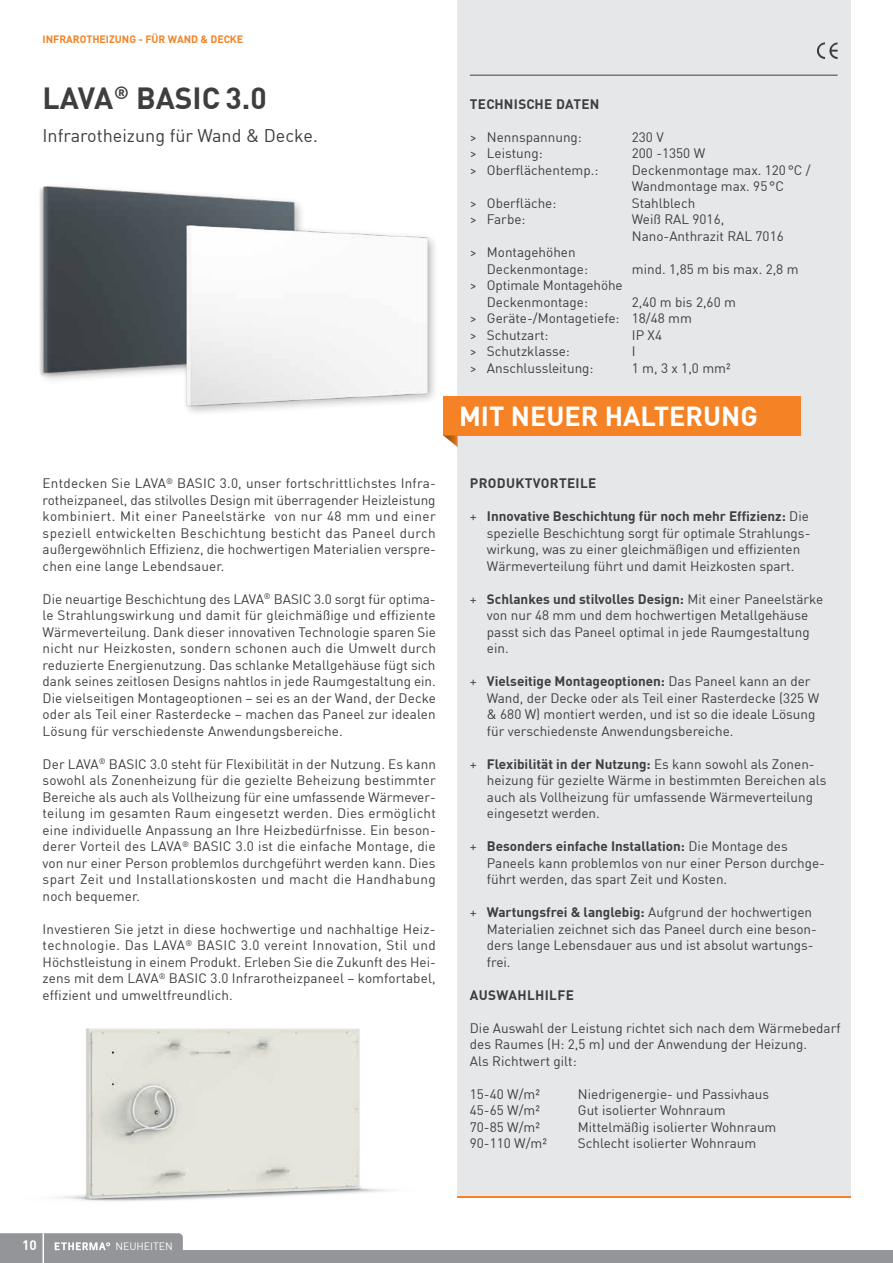
<style>
.page{position:relative;width:893px;height:1263px;background:#fff}
.page>*{position:absolute;margin:0;border:0;box-sizing:border-box;transform-origin:0 0}
.t1{font:700 30px "DIN";color:#3e3e3f}
.t2{font:700 27px "DIN";color:#fff}
.t3{font:18px "DIN";color:#3e3e3f}
.t4{font:13.5px/16.5px "DIN";color:#3e3e3f}
.t5{font:700 13.5px "DIN";letter-spacing:.025em;color:#3e3e3f}
.t6{font:700 13.5px "DIN";color:#fff}
.t7{font:700 10.5px "DIN";color:#f58224}
.t8{font:10.5px "DIN";color:#fff}
.s1{font-weight:700}
</style>
<div class="page">
<div style="left:65px;top:1250px;width:828px;height:13px;background:#939598"></div>
<svg style="left:0;top:1233px;width:183px;height:30px"></svg>
<hr style="left:43px;top:1233px;width:1px;height:30px;background:#fff">
<div style="left:457px;top:0;width:393px;height:1198px;background:#e6e7e9"></div>
<hr style="left:457px;top:1196px;width:393px;height:2px;background:#f58224">
<hr style="left:470px;top:75px;width:368px;height:1px;background:#3e3e3f">
<svg style="left:817px;top:42px;width:21px;height:17px"></svg>
<div style="left:443px;top:396px;width:357px;height:39px;background:#f58224"></div>
<img style="left:39px;top:186px;width:103px;height:194px">
<img style="left:142px;top:192px;width:364px;height:255px">
<img style="left:57px;top:1028px;width:332px;height:173px">
<p class="t7" style="left:43px;top:32px;width:202px">INFRAROTHEIZUNG - FÜR WAND &amp; DECKE</p>
<h1 class="t1" style="left:43px;top:78px;width:226px">LAVA <sup>®</sup> BASIC 3.0</h1>
<h3 class="t3" style="left:43px;top:124px;width:277px">Infrarotheizung für Wand &amp; Decke.</h3>
<p class="t4" style="left:43px;top:475px;width:395px;text-align:justify">Entdecken Sie LAVA<sup>®</sup> BASIC 3.0, unser fortschrittlichstes Infra&shy;rotheizpaneel, das stilvolles Design mit überragender Heizleistung kombiniert. Mit einer Paneelstärke von nur 48 mm und einer speziell entwickelten Beschichtung besticht das Paneel durch außergewöhnlich Effizienz, die hochwertigen Materialien verspre&shy;chen eine lange Lebendsauer.</p>
<p class="t4" style="left:43px;top:590px;width:395px;text-align:justify">Die neuartige Beschichtung des LAVA<sup>®</sup> BASIC 3.0 sorgt für optima&shy;le Strahlungswirkung und damit für gleichmäßige und effiziente Wärmeverteilung. Dank dieser innovativen Technologie sparen Sie nicht nur Heizkosten, sondern schonen auch die Umwelt durch reduzierte Energienutzung. Das schlanke Metallgehäuse fügt sich dank seines zeitlosen Designs nahtlos in jede Raumgestaltung ein.<br>Die vielseitigen Montageoptionen – sei es an der Wand, der Decke oder als Teil einer Rasterdecke – machen das Paneel zur idealen Lösung für verschiedenste Anwendungsbereiche.</p>
<p class="t4" style="left:43px;top:755px;width:395px;text-align:justify">Der LAVA<sup>®</sup> BASIC 3.0 steht für Flexibilität in der Nutzung. Es kann sowohl als Zonenheizung für die gezielte Beheizung bestimmter Bereiche als auch als Vollheizung für eine umfassende Wärmever&shy;teilung im gesamten Raum eingesetzt werden. Dies ermöglicht eine individuelle Anpassung an Ihre Heizbedürfnisse. Ein beson&shy;derer Vorteil des LAVA<sup>®</sup> BASIC 3.0 ist die einfache Montage, die von nur einer Person problemlos durchgeführt werden kann. Dies spart Zeit und Installationskosten und macht die Handhabung noch bequemer.</p>
<p class="t4" style="left:43px;top:920px;width:395px;text-align:justify">Investieren Sie jetzt in diese hochwertige und nachhaltige Heiz&shy;technologie. Das LAVA<sup>®</sup> BASIC 3.0 vereint Innovation, Stil und Höchstleistung in einem Produkt. Erleben Sie die Zukunft des Hei&shy;zens mit dem LAVA<sup>®</sup> BASIC 3.0 Infrarotheizpaneel – komfortabel, effizient und umweltfreundlich.</p>
<p class="t5" style="left:470px;top:95px;width:131px">TECHNISCHE DATEN</p>
<p class="t4" style="left:470px;top:128px;width:114px">&gt; Nennspannung:</p>
<p class="t4" style="left:632px;top:128px;width:33px">230 V</p>
<p class="t4" style="left:470px;top:145px;width:74px">&gt; Leistung:</p>
<p class="t4" style="left:632px;top:145px;width:75px">200 -1350 W</p>
<p class="t4" style="left:470px;top:161px;width:130px">&gt; Oberflächentemp.:</p>
<p class="t4" style="left:632px;top:161px;width:180px">Deckenmontage max. 120°C /<br>Wandmontage max. 95°C</p>
<p class="t4" style="left:470px;top:194px;width:88px">&gt; Oberfläche:</p>
<p class="t4" style="left:632px;top:194px;width:65px">Stahlblech</p>
<p class="t4" style="left:470px;top:211px;width:57px">&gt; Farbe:</p>
<p class="t4" style="left:632px;top:211px;width:153px">Weiß RAL 9016,<br>Nano-Anthrazit RAL 7016</p>
<p class="t4" style="left:487px;top:244px;width:103px;text-indent:-17px">&gt; Montagehöhen<br>Deckenmontage:</p>
<p class="t4" style="left:632px;top:260px;width:168px">mind. 1,85 m bis max. 2,8 m</p>
<p class="t4" style="left:487px;top:277px;width:137px;text-indent:-17px">&gt; Optimale Montagehöhe<br>Deckenmontage:</p>
<p class="t4" style="left:470px;top:293px;width:268px;text-indent:162px">2,40 m bis 2,60 m &gt; Geräte-/Montagetiefe: 18/48 mm<br>&gt; Schutzart:</p>
<p class="t4" style="left:632px;top:326px;width:32px">IP X4</p>
<p class="t4" style="left:470px;top:343px;width:102px">&gt; Schutzklasse:</p>
<p class="t4" style="left:632px;top:343px;width:5px">I</p>
<p class="t4" style="left:470px;top:359px;width:125px">&gt; Anschlussleitung:</p>
<p class="t4" style="left:632px;top:359px;width:100px">1 m, 3 x 1,0 mm²</p>
<h2 class="t2" style="left:459px;top:399px;width:300px">MIT NEUER HALTERUNG</h2>
<p class="t5" style="left:470px;top:474px;width:128px">PRODUKTVORTEILE</p>
<p class="t4" style="left:487px;top:508px;width:325px;text-indent:-17px">+ <span class="s1">Innovative Beschichtung für noch mehr Effizienz:</span> Die spezielle Beschichtung sorgt für optimale Strahlungs&shy;wirkung, was zu einer gleichmäßigen und effizienten Wärmeverteilung führt und damit Heizkosten spart.</p>
<p class="t4" style="left:487px;top:590px;width:338px;text-indent:-17px">+ <span class="s1">Schlankes und stilvolles Design:</span> Mit einer Paneelstärke von nur 48 mm und dem hochwertigen Metallgehäuse passt sich das Paneel optimal in jede Raumgestaltung ein.</p>
<p class="t4" style="left:487px;top:673px;width:334px;text-indent:-17px">+ <span class="s1">Vielseitige Montageoptionen:</span> Das Paneel kann an der Wand, der Decke oder als Teil einer Rasterdecke (325 W &amp; 680 W) montiert werden, und ist so die ideale Lösung für verschiedenste Anwendungsbereiche.</p>
<p class="t4" style="left:487px;top:755px;width:341px;text-indent:-17px">+ <span class="s1">Flexibilität in der Nutzung:</span> Es kann sowohl als Zonen&shy;heizung für gezielte Wärme in bestimmten Bereichen als auch als Vollheizung für umfassende Wärmeverteilung eingesetzt werden.</p>
<p class="t4" style="left:487px;top:838px;width:340px;text-indent:-17px">+ <span class="s1">Besonders einfache Installation:</span> Die Montage des<br>Paneels kann problemlos von nur einer Person durchge&shy;führt werden, das spart Zeit und Kosten.</p>
<p class="t4" style="left:487px;top:904px;width:331px;text-indent:-17px">+ <span class="s1">Wartungsfrei &amp; langlebig:</span> Aufgrund der hochwertigen Materialien zeichnet sich das Paneel durch eine beson&shy;ders lange Lebensdauer aus und ist absolut wartungs&shy;frei.</p>
<p class="t5" style="left:470px;top:986px;width:105px">AUSWAHLHILFE</p>
<p class="t4" style="left:470px;top:1019px;width:372px">Die Auswahl der Leistung richtet sich nach dem Wärmebedarf des Raumes (H: 2,5 m) und der Anwendung der Heizung.<br>Als Richtwert gilt:</p>
<p class="t4" style="left:470px;top:1085px;width:72px">15-40 W/m²</p>
<p class="t4" style="left:578px;top:1085px;width:193px">Niedrigenergie- und Passivhaus</p>
<p class="t4" style="left:470px;top:1102px;width:72px">45-65 W/m²</p>
<p class="t4" style="left:578px;top:1102px;width:149px">Gut isolierter Wohnraum</p>
<p class="t4" style="left:470px;top:1118px;width:72px">70-85 W/m²</p>
<p class="t4" style="left:578px;top:1118px;width:200px">Mittelmäßig isolierter Wohnraum</p>
<p class="t4" style="left:470px;top:1135px;width:79px">90-110 W/m²</p>
<p class="t4" style="left:578px;top:1135px;width:180px">Schlecht isolierter Wohnraum</p>
<p class="t6" style="left:22px;top:1236px;width:16px">10</p>
<p class="t8" style="left:115px;top:1240px;width:59px">NEUHEITEN</p>
</div>
